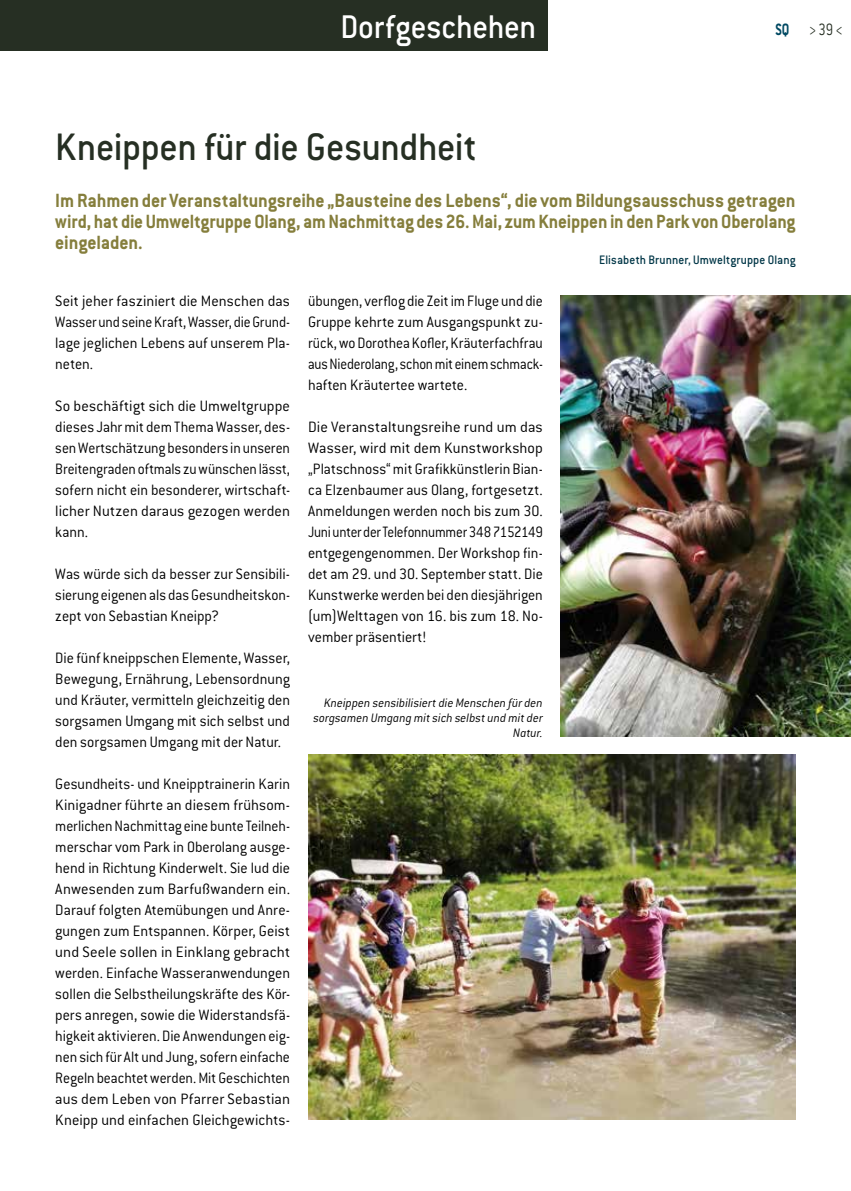
<style>
.page{position:relative;width:851px;height:1191px;background:#fff}
.page>*{position:absolute;margin:0;border:0;box-sizing:border-box;transform-origin:0 0}
.t1{font:500 42px "Conduit ITC";letter-spacing:-.01em;color:#262f23;scale:.95 1}
.t2{font:500 36px "Conduit ITC";letter-spacing:-.005em;color:#fff;scale:.95 1}
.t3{font:700 21px/21px "Conduit ITC";letter-spacing:-.01em;color:#857e3c;text-align:justify;scale:.95 1}
.t4{font:300 18px "Conduit ITC";color:#262f23;scale:.8 1}
.t5{font:300 16.5px/21px "Conduit ITC";color:#000;text-align:justify;scale:.95 1}
.t6{font:300 16.5px/21px "Conduit ITC";color:#000;text-align:justify}
.t7{font:300 16.5px/21px "Conduit ITC";color:#000;text-align:justify;scale:.94 1}
.t8{font:300 16.5px/21px "Conduit ITC";color:#000;text-align:justify;scale:.96 1}
.t9{font:italic 300 13.5px/15px "Conduit ITC";letter-spacing:.005em;color:#000;text-align:right;scale:.95 1}
.t10{font:500 13.5px "Conduit ITC";letter-spacing:.01em;color:#003647;scale:.95 1}
.s1{font-weight:700;color:#004962}
</style>
<div class="page">
<div style="left:0;top:0;width:547px;height:51px;background:#262f23"></div>
<img style="left:561px;top:296px;width:289px;height:441px">
<img style="left:308px;top:754px;width:487px;height:365px">
<h2 class="t2" style="left:340px;top:7px;width:208px">Dorfgeschehen</h2>
<p class="t4" style="left:775px;top:20px;width:86px"><span class="s1">SQ</span> &gt; 39 &lt;</p>
<h1 class="t1" style="left:55px;top:123px;width:445px">Kneippen für die Gesundheit</h1>
<p class="t3" style="left:55px;top:189px;width:780px">Im Rahmen der Veranstaltungsreihe „Bausteine des Lebens“, die vom Bildungsausschuss getragen wird, hat die Umweltgruppe Olang, am Nachmittag des 26. Mai, zum Kneippen in den Park von Oberolang eingeladen.</p>
<p class="t6" style="left:55px;top:290px;width:236px">Seit jeher fasziniert die Menschen das Wasser und seine Kraft, Wasser, die Grund&shy;lage jeglichen Lebens auf unserem Pla&shy;neten.</p>
<p class="t6" style="left:55px;top:395px;width:236px">So beschäftigt sich die Umweltgruppe dieses Jahr mit dem Thema Wasser, des&shy;sen Wertschätzung besonders in unseren Breitengraden oftmals zu wünschen lässt, sofern nicht ein besonderer, wirtschaft&shy;licher Nutzen daraus gezogen werden kann.</p>
<p class="t8" style="left:55px;top:563px;width:246px">Was würde sich da besser zur Sensibili&shy;sierung eigenen als das Gesundheitskon&shy;zept von Sebastian Kneipp?</p>
<p class="t5" style="left:55px;top:647px;width:248px">Die fünf kneippschen Elemente, Wasser, Bewegung, Ernährung, Lebensordnung und Kräuter, vermitteln gleichzeitig den sorgsamen Umgang mit sich selbst und den sorgsamen Umgang mit der Natur.</p>
<p class="t5" style="left:55px;top:773px;width:248px">Gesundheits- und Kneipptrainerin Karin Kinigadner führte an diesem frühsom&shy;merlichen Nachmittag eine bunte Teilneh&shy;merschar vom Park in Oberolang ausge&shy;hend in Richtung Kinderwelt. Sie lud die Anwesenden zum Barfußwandern ein.<br>Darauf folgten Atemübungen und Anre&shy;gungen zum Entspannen. Körper, Geist und Seele sollen in Einklang gebracht werden. Einfache Wasseranwendungen sollen die Selbstheilungskräfte des Kör&shy;pers anregen, sowie die Widerstandsfä&shy;higkeit aktivieren. Die Anwendungen eig&shy;nen sich für Alt und Jung, sofern einfache Regeln beachtet werden. Mit Geschichten aus dem Leben von Pfarrer Sebastian Kneipp und einfachen Gleichgewichts-</p>
<p class="t7" style="left:308px;top:290px;width:251px">übungen, verflog die Zeit im Fluge und die Gruppe kehrte zum Ausgangspunkt zu&shy;rück, wo Dorothea Kofler, Kräuterfachfrau aus Niederolang, schon mit einem schmack&shy;haften Kräutertee wartete.</p>
<p class="t6" style="left:308px;top:416px;width:236px">Die Veranstaltungsreihe rund um das Wasser, wird mit dem Kunstworkshop „Platschnoss“ mit Grafikkünstlerin Bian&shy;ca Elzenbaumer aus Olang, fortgesetzt.<br>Anmeldungen werden noch bis zum 30.<br>Juni unter der Telefonnummer 348 7152149 entgegengenommen. Der Workshop fin&shy;det am 29. und 30. September statt. Die Kunstwerke werden bei den diesjährigen (um)Welttagen von 16. bis zum 18. No&shy;vember präsentiert!</p>
<p class="t9" style="left:313px;top:695px;width:243px">Kneippen sensibilisiert die Menschen für den sorgsamen Umgang mit sich selbst und mit der<br>Natur.</p>
<p class="t10" style="left:599px;top:252px;width:208px">Elisabeth Brunner, Umweltgruppe Olang</p>
</div>
